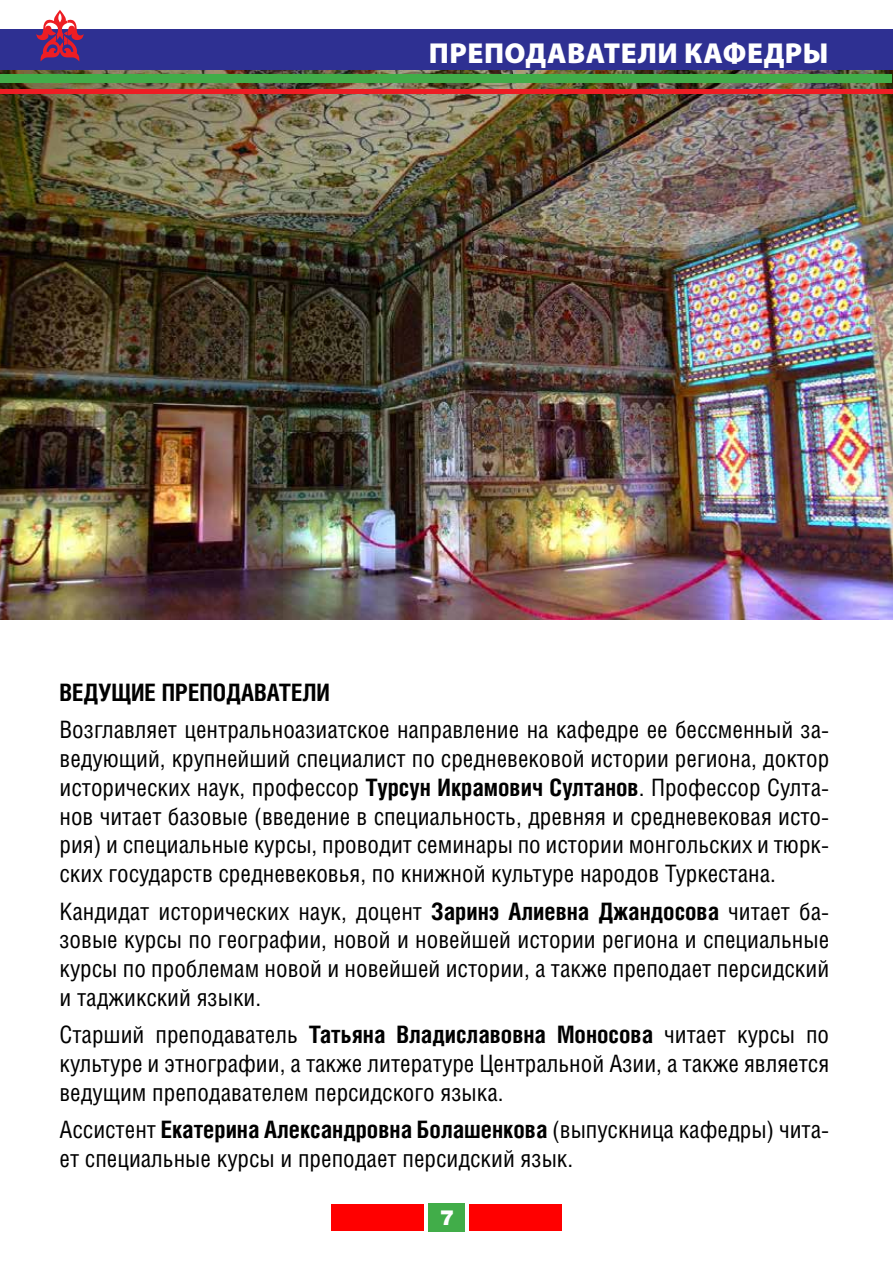
<style>
.page{position:relative;width:893px;height:1263px;background:#fff}
.page>*{position:absolute;margin:0;border:0;box-sizing:border-box;transform-origin:0 0}
.t1{font:900 28.95px "Myriad Pro";letter-spacing:.02em;color:#fff}
.t2{font:24px/28.8px "Helios Cond";color:#000;text-align:justify}
.t3{font:700 24px "Helios Cond";color:#000}
.t4{font:900 20.7px "Helios";color:#fff}
.s1{font-weight:700}
</style>
<div class="page">
<img style="left:0;top:69px;width:893px;height:550px">
<div style="left:1px;top:29px;width:892px;height:40px;background:#2e3092"></div>
<div style="left:1px;top:74px;width:891px;height:9px;background:#41ad49"></div>
<hr style="left:1px;top:90px;width:892px;height:4px;background:#ed1d24">
<div style="left:331px;top:1204px;width:93px;height:26px;background:#f00"></div>
<div style="left:470px;top:1204px;width:92px;height:26px;background:#f00"></div>
<div style="left:429px;top:1203px;width:36px;height:28px;background:#41ad49"></div>
<svg style="left:36px;top:10px;width:48px;height:51px"></svg>
<p class="t1" style="left:429px;top:37px;width:402px">преподаватели кафедры</p>
<p class="t3" style="left:60px;top:678px;width:154px">Ведущие преподават</p>
<p class="t3" style="left:291px;top:678px;width:40px">ели</p>
<p class="t2" style="left:60px;top:715px;width:771px">Возглавляет центральноазиатское направление на кафедре ее бессменный за&shy;ведующий, крупнейший специалист по средневековой истории региона, доктор исторических наук, профессор <span class="s1">Турсун Икрамович Султанов</span>. Профессор Султа&shy;нов читает базовые (введение в специальность, древняя и средневековая исто&shy;рия) и специальные курсы, проводит семинары по истории монгольских и тюрк&shy;ских государств средневековья, по книжной культуре народов Туркестана.</p>
<p class="t2" style="left:60px;top:896px;width:771px">Кандидат исторических наук, доцент <span class="s1">Заринэ Алиевна Джандосова</span> читает ба&shy;зовые курсы по географии, новой и новейшей истории региона и специальные курсы по проблемам новой и новейшей истории, а также преподает персидский и таджикский языки.</p>
<p class="t2" style="left:60px;top:1020px;width:771px">Старший преподаватель <span class="s1">Татьяна Владиславовна Моносова</span> читает курсы по культуре и этнографии, а также литературе Центральной Азии, а также является ведущим преподавателем персидского языка.</p>
<p class="t2" style="left:60px;top:1115px;width:771px">Ассистент <span class="s1">Екатерина Александровна Болашенкова</span> (выпускница кафедры) чита&shy;ет специальные курсы и преподает персидский язык.</p>
<p class="t4" style="left:440px;top:1205px;width:15px">7</p>
</div>
